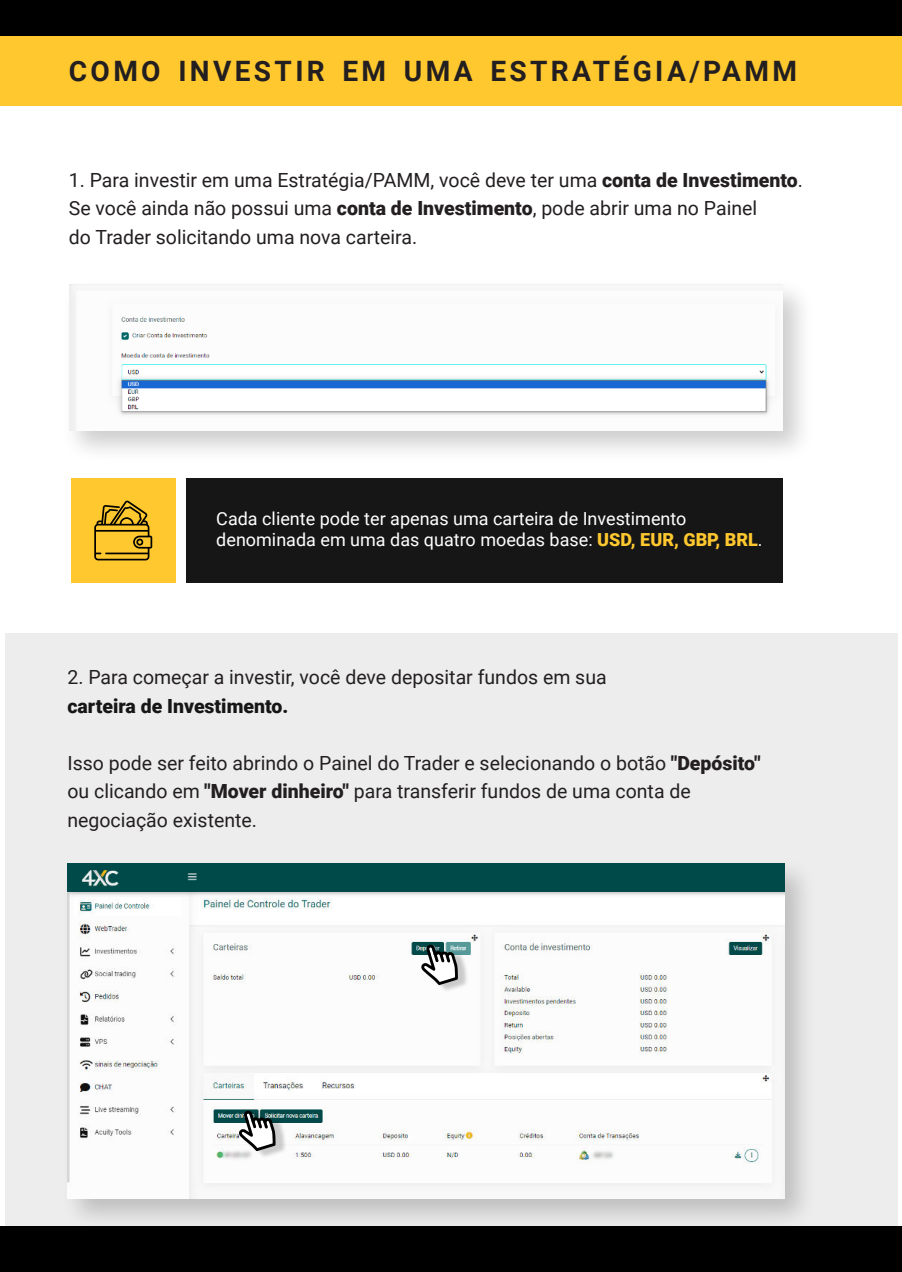
<style>
.page{position:relative;width:902px;height:1272px;background:#fff}
.page>*{position:absolute;margin:0;border:0;box-sizing:border-box;transform-origin:0 0}
.t1{font:700 28.05px "Roboto";letter-spacing:.12em;color:#231f20}
.t2{font:19.5px/28.5px "Roboto";color:#231f20}
.t3{font:900 19.5px "Roboto";color:#161616}
.t4{font:18px/21.6px "Roboto";color:#fff}
.s1{font-weight:900}
.s2{font-weight:900;color:#ffc82f}
</style>
<div class="page">
<div style="left:5px;top:633px;width:893px;height:593px;background:#ededee"></div>
<div style="left:0;top:1226px;width:902px;height:46px;background:#000"></div>
<div style="left:0;top:0;width:902px;height:81px;background:#000"></div>
<div style="left:0;top:36px;width:902px;height:70px;background:#ffc82f"></div>
<img style="left:69px;top:284px;width:714px;height:146px">
<div style="left:186px;top:478px;width:597px;height:104px;background:#161616"></div>
<div style="left:71px;top:478px;width:104px;height:104px;background:#ffc82f"></div>
<svg style="left:94px;top:500px;width:58px;height:60px"></svg>
<img style="left:54px;top:863px;width:770px;height:375px">
<img style="left:68px;top:863px;width:716px;height:335px">
<img style="left:423px;top:943px;width:47px;height:51px">
<svg style="left:421px;top:944px;width:37px;height:41px"></svg>
<img style="left:240px;top:1109px;width:48px;height:51px">
<svg style="left:238px;top:1110px;width:38px;height:41px"></svg>
<h1 class="t1" style="left:69px;top:55px;width:730px">COMO INVESTIR EM UMA ESTRATÉGIA/PAMM</h1>
<p class="t2" style="left:69px;top:167px;width:736px">1. Para investir em uma Estratégia/PAMM, você deve ter uma <span class="s1">conta de Investimento</span>.<br>Se você ainda não possui uma <span class="s1">conta de Investimento</span>, pode abrir uma no Painel<br>do Trader solicitando uma nova carteira.</p>
<p class="t4" style="left:216px;top:509px;width:548px">Cada cliente pode ter apenas uma carteira de Investimento denominada em uma das quatro moedas base: <span class="s2">USD, EUR, GBP, BRL</span>.</p>
<p class="t2" style="left:67px;top:664px;width:541px">2. Para começar a investir, você deve depositar fundos em sua</p>
<p class="t3" style="left:67px;top:698px;width:222px">carteira de Investimento.</p>
<p class="t2" style="left:67px;top:750px;width:695px">Isso pode ser feito abrindo o Painel do Trader e selecionando o botão <span class="s1">"Depósito" </span>ou clicando em <span class="s1">"Mover dinheiro"</span> para transferir fundos de uma conta de negociação existente.</p>
</div>
